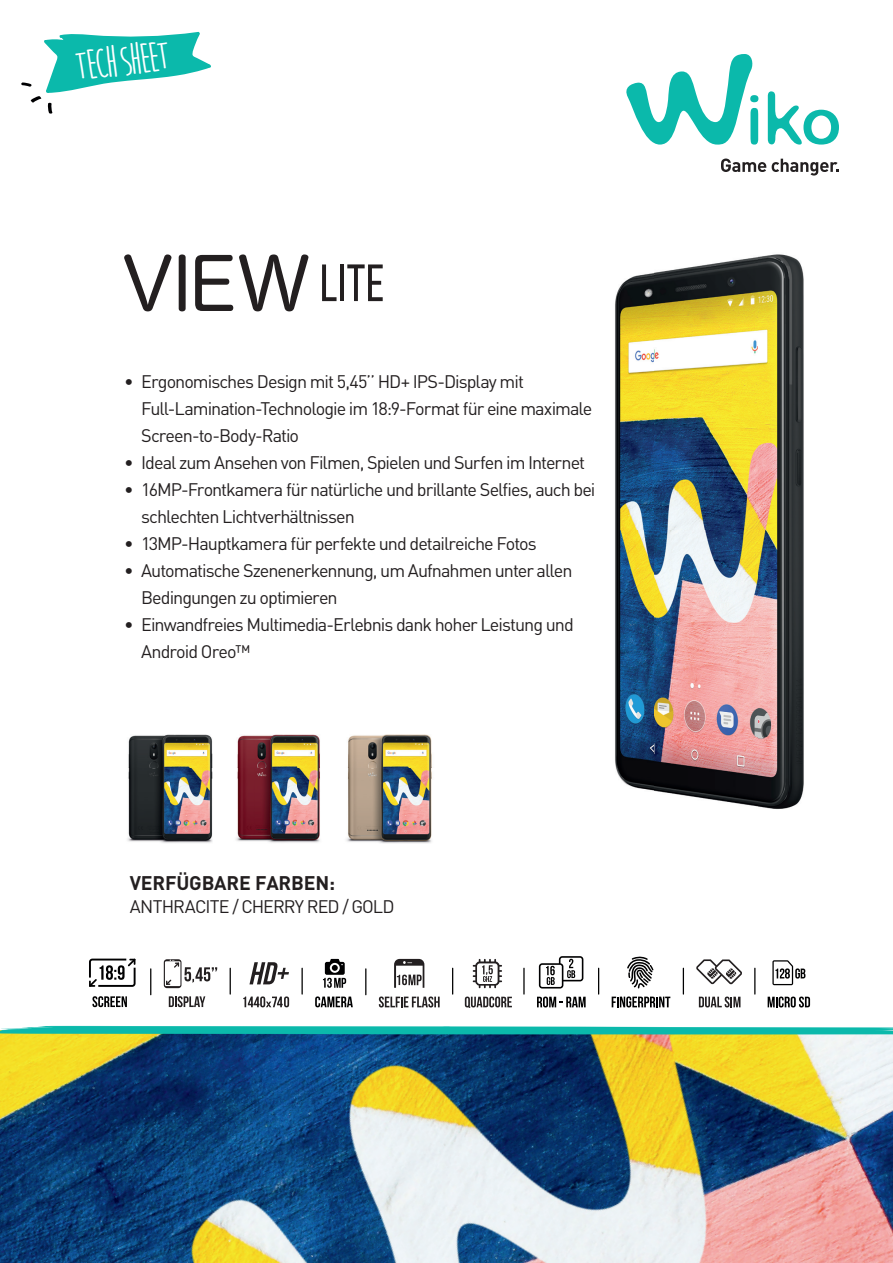
<style>
.page{position:relative;width:893px;height:1263px;background:#fff}
.page>*{position:absolute;margin:0;border:0;box-sizing:border-box;transform-origin:0 0}
.t1{font:700 42.6px "Moon Flower";color:#fff}
.t2{font:700 19.5px "DIN";letter-spacing:-.01em;color:#231f20}
.t3{font:18px/27px "DIN";letter-spacing:-.055em;color:#231f20}
</style>
<div class="page">
<svg style="left:768px;top:91px;width:71px;height:54px"></svg>
<svg style="left:626px;top:54px;width:132px;height:91px"></svg>
<div style="left:750px;top:95px;width:8px;height:7px;background:#0bb9ab;border-radius:50%"></div>
<svg style="left:721px;top:159px;width:45px;height:13px"></svg>
<svg style="left:772px;top:159px;width:67px;height:17px"></svg>
<svg style="left:21px;top:32px;width:190px;height:82px"></svg>
<svg style="left:322px;top:264px;width:15px;height:37px"></svg>
<hr style="left:340px;top:264px;width:4px;height:37px;background:#231f20">
<svg style="left:347px;top:264px;width:36px;height:37px"></svg>
<svg style="left:124px;top:254px;width:47px;height:57px"></svg>
<div style="left:179px;top:254px;width:7px;height:57px;background:#231f20;border-radius:3px"></div>
<svg style="left:195px;top:255px;width:38px;height:56px"></svg>
<svg style="left:239px;top:254px;width:69px;height:57px"></svg>
<img style="left:615px;top:254px;width:189px;height:555px">
<img style="left:0;top:1034px;width:893px;height:229px">
<svg style="left:0;top:1026px;width:893px;height:8px;background:#21bfb1"></svg>
<img style="left:237px;top:734px;width:195px;height:72px">
<img style="left:346px;top:806px;width:86px;height:37px">
<img style="left:236px;top:806px;width:84px;height:37px">
<img style="left:127px;top:734px;width:86px;height:109px">
<svg style="left:683px;top:968px;width:1px;height:26px"></svg>
<svg style="left:598px;top:968px;width:1px;height:26px"></svg>
<svg style="left:754px;top:968px;width:1px;height:26px"></svg>
<svg style="left:772px;top:960px;width:33px;height:25px"></svg>
<svg style="left:768px;top:996px;width:42px;height:11px"></svg>
<svg style="left:92px;top:996px;width:35px;height:11px"></svg>
<svg style="left:89px;top:958px;width:47px;height:29px"></svg>
<svg style="left:315px;top:996px;width:38px;height:11px"></svg>
<svg style="left:323px;top:959px;width:23px;height:29px"></svg>
<svg style="left:537px;top:996px;width:49px;height:11px"></svg>
<svg style="left:539px;top:956px;width:44px;height:32px"></svg>
<svg style="left:699px;top:996px;width:41px;height:11px"></svg>
<svg style="left:696px;top:959px;width:46px;height:25px"></svg>
<svg style="left:249px;top:962px;width:40px;height:22px"></svg>
<svg style="left:243px;top:996px;width:46px;height:11px"></svg>
<svg style="left:612px;top:996px;width:58px;height:11px"></svg>
<svg style="left:627px;top:956px;width:26px;height:32px"></svg>
<svg style="left:379px;top:996px;width:61px;height:11px"></svg>
<svg style="left:394px;top:959px;width:30px;height:29px"></svg>
<svg style="left:169px;top:996px;width:36px;height:11px"></svg>
<svg style="left:164px;top:959px;width:53px;height:29px"></svg>
<svg style="left:452px;top:968px;width:1px;height:26px"></svg>
<svg style="left:365px;top:968px;width:1px;height:27px"></svg>
<hr style="left:301px;top:968px;width:2px;height:26px;background:#000001">
<svg style="left:230px;top:968px;width:1px;height:26px"></svg>
<svg style="left:150px;top:968px;width:1px;height:27px"></svg>
<svg style="left:465px;top:996px;width:47px;height:12px"></svg>
<svg style="left:473px;top:958px;width:29px;height:30px"></svg>
<hr style="left:523px;top:968px;width:2px;height:26px;background:#000001">
<h1 class="t1" style="left:72px;top:45px;width:96px;rotate:-7deg">TECHSHEET</h1>
<p class="t3" style="left:141px;top:368px;width:453px;text-indent:-17px">• Ergonomisches Design mit 5,45’’ HD+ IPS-Display mit<br>Full-Lamination-Technologie im 18:9-Format für eine maximale<br>Screen-to-Body-Ratio</p>
<p class="t3" style="left:124px;top:449px;width:463px">• Ideal zum Ansehen von Filmen, Spielen und Surfen im Internet</p>
<p class="t3" style="left:141px;top:476px;width:456px;text-indent:-17px">• 16MP-Frontkamera für natürliche und brillante Selfies, auch bei schlechten Lichtverhältnissen</p>
<p class="t3" style="left:124px;top:530px;width:414px">• 13MP-Hauptkamera für perfekte und detailreiche Fotos</p>
<p class="t3" style="left:141px;top:557px;width:433px;text-indent:-17px">• Automatische Szenenerkennung, um Aufnahmen unter allen<br>Bedingungen zu optimieren</p>
<p class="t3" style="left:141px;top:611px;width:434px;text-indent:-17px">• Einwandfreies Multimedia-Erlebnis dank hoher Leistung und<br>Android Oreo™</p>
<p class="t2" style="left:130px;top:870px;width:207px">VERFÜGBARE FARBEN:</p>
<p class="t3" style="left:130px;top:892px;width:266px">ANTHRACITE / CHERRY RED / GOLD</p>
</div>
